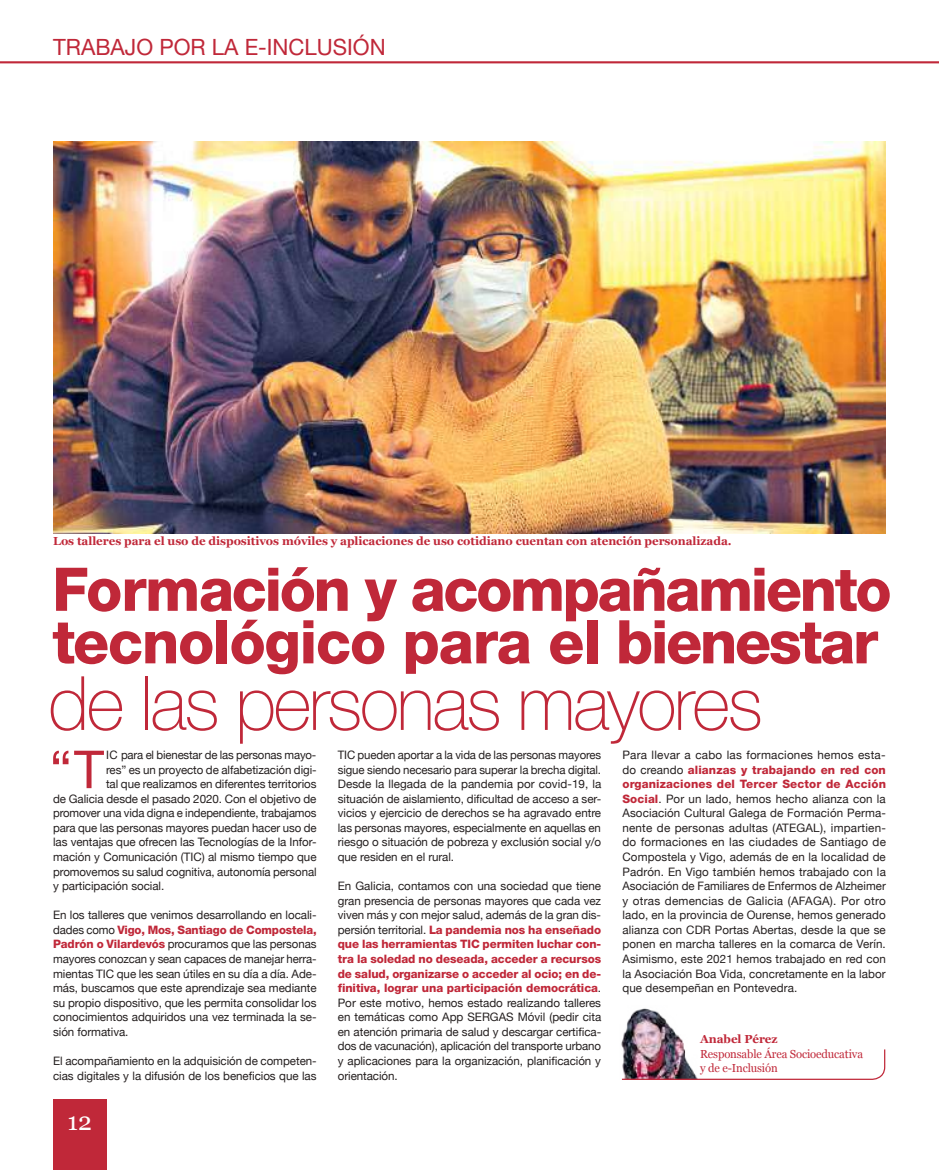
<style>
.page{position:relative;width:939px;height:1170px;background:#fff}
.page>*{position:absolute;margin:0;border:0;box-sizing:border-box;transform-origin:0 0}
.t1{font:100 75px "Helvetica Neue";letter-spacing:-.03em;color:#c02839}
.t2{font:800 60.25px/52.5px "Helvetica Neue";letter-spacing:-.04em;color:#c02839}
.t3{font:52.38px "Helvetica Neue";color:#c02839}
.t4{font:25px "Georgia";color:#fff}
.t5{font:22.5px "Helvetica Neue";color:#c02839}
.t6{font:11.62px/14.6px "Helvetica Neue";letter-spacing:-.005em;color:#241f1f;text-align:justify}
.t7{font:700 11.62px "Georgia";letter-spacing:-.005em;color:#c02839}
.t8{font:11.62px/14.6px "Georgia";letter-spacing:-.01em;color:#c02839}
.s1{font-weight:800;color:#c02839}
</style>
<div class="page">
<hr style="left:0;top:61px;width:939px;height:2px;background:#c02839">
<div style="left:53px;top:1098px;width:53px;height:71px;background:#c02839"></div>
<img style="left:53px;top:142px;width:833px;height:391px">
<img style="left:621px;top:1008px;width:63px;height:40px">
<img style="left:621px;top:1048px;width:265px;height:32px">
<h3 class="t5" style="left:53px;top:33px;width:235px">TRABAJO POR LA E-INCLU</h3>
<h3 class="t5" style="left:333px;top:33px;width:37px">SIÓN</h3>
<p class="t7" style="left:53px;top:532px;width:680px">Los talleres para el uso de dispositivos móviles y aplicaciones de uso cotidiano cuentan con atención personalizada.</p>
<h2 class="t2" style="left:52px;top:563px;width:841px">Formación y acompañamiento tecnológico para el bienestar</h2>
<h1 class="t1" style="left:48px;top:660px;width:716px">de las personas mayores</h1>
<h3 class="t3" style="left:50px;top:731px;width:56px">“T</h3>
<p class="t6" style="left:106px;top:748px;width:212px">I C para el bienestar de las personas mayo-</p>
<p class="t6" style="left:106px;top:762px;width:212px">res” es un proyecto de alfabetización digi-</p>
<p class="t6" style="left:106px;top:777px;width:212px">tal que realizamos en diferentes territorios</p>
<p class="t6" style="left:53px;top:791px;width:265px">de Galicia desde el pasado 2020. Con el objetivo de</p>
<p class="t6" style="left:53px;top:806px;width:265px">promover una vida digna e independiente, trabajamos</p>
<p class="t6" style="left:53px;top:821px;width:265px">para que las personas mayores puedan hacer uso de</p>
<p class="t6" style="left:53px;top:835px;width:265px">las ventajas que ofrecen las Tecnologías de la Infor-</p>
<p class="t6" style="left:53px;top:850px;width:265px">mación y Comunicación (TIC) al mismo tiempo que</p>
<p class="t6" style="left:53px;top:864px;width:265px">promovemos su salud cognitiva, autonomía personal</p>
<p class="t6" style="left:53px;top:879px;width:113px">y participación social.</p>
<p class="t6" style="left:53px;top:908px;width:265px">En los talleres que venimos desarrollando en locali&shy;dades como <span class="s1">Vigo, Mos, Santiago de Compostela, Padrón o Vilardevós</span> procuramos que las personas mayores conozcan y sean capaces de manejar herra&shy;mientas TI C que les sean útiles en su día a día. Ade&shy;más, buscamos que este aprendizaje sea mediante su propio dispositivo, que les permita consolidar los conocimientos adquiridos una vez terminada la se&shy;sión formativa.</p>
<p class="t6" style="left:53px;top:1054px;width:265px">El acompañamiento en la adquisición de competen&shy;cias digitales y la difusión de los beneficios que las</p>
<h3 class="t4" style="left:68px;top:1102px;width:26px">12</h3>
<p class="t6" style="left:338px;top:748px;width:265px">TI C pueden aportar a la vida de las personas mayores sigue siendo necesario para superar la brecha digital.<br>Desde la llegada de la pandemia por covid-19, la situación de aislamiento, dificultad de acceso a ser&shy;vicios y ejercicio de derechos se ha agravado entre las personas mayores, especialmente en aquellas en riesgo o situación de pobreza y exclusión social y/o que residen en el rural.</p>
<p class="t6" style="left:338px;top:879px;width:265px">En Galicia, contamos con una sociedad que tiene gran presencia de personas mayores que cada vez viven más y con mejor salud, además de la gran dis&shy;persión territorial. <span class="s1">La pandemia nos ha enseñado que las herramientas TIC permiten luchar con&shy;tra la soledad no deseada, acceder a recursos de salud, organizarse o acceder al ocio; en de&shy;finitiva, lograr una participación democrática</span>.<br>Por este motivo, hemos estado realizando talleres en temáticas como App SERGAS Móvil (pedir cita en atención primaria de salud y descargar certifica&shy;dos de vacunación), aplicación del transporte urbano y aplicaciones para la organización, planificación y orientación.</p>
<p class="t6" style="left:622px;top:748px;width:265px">Para llevar a cabo las formaciones hemos esta&shy;do creando <span class="s1">alianzas y trabajando en red con organizaciones del Tercer Sector de Acción Social</span>. Por un lado, hemos hecho alianza con la Asociación Cultural Galega de Formación Perma&shy;nente de personas adultas (ATEGAL), impartien&shy;do formaciones en las ciudades de Santiago de Compostela y Vigo, además de en la localidad de Padrón. En Vigo también hemos trabajado con la Asociación de Familiares de Enfermos de Alzheimer y otras demencias de Galicia (AFAGA). Por otro lado, en la provincia de Ourense, hemos generado alianza con CDR Portas Abertas, desde la que se ponen en marcha talleres en la comarca de Verín.<br>Asimismo, este 2021 hemos trabajado en red con la Asociación Boa Vida, concretamente en la labor que desempeñan en Pontevedra.</p>
<p class="t7" style="left:700px;top:1030px;width:79px">Anabel Pérez</p>
<p class="t8" style="left:700px;top:1045px;width:164px">Responsable Área Socioeducativa y de e-Inclusión</p>
</div>
